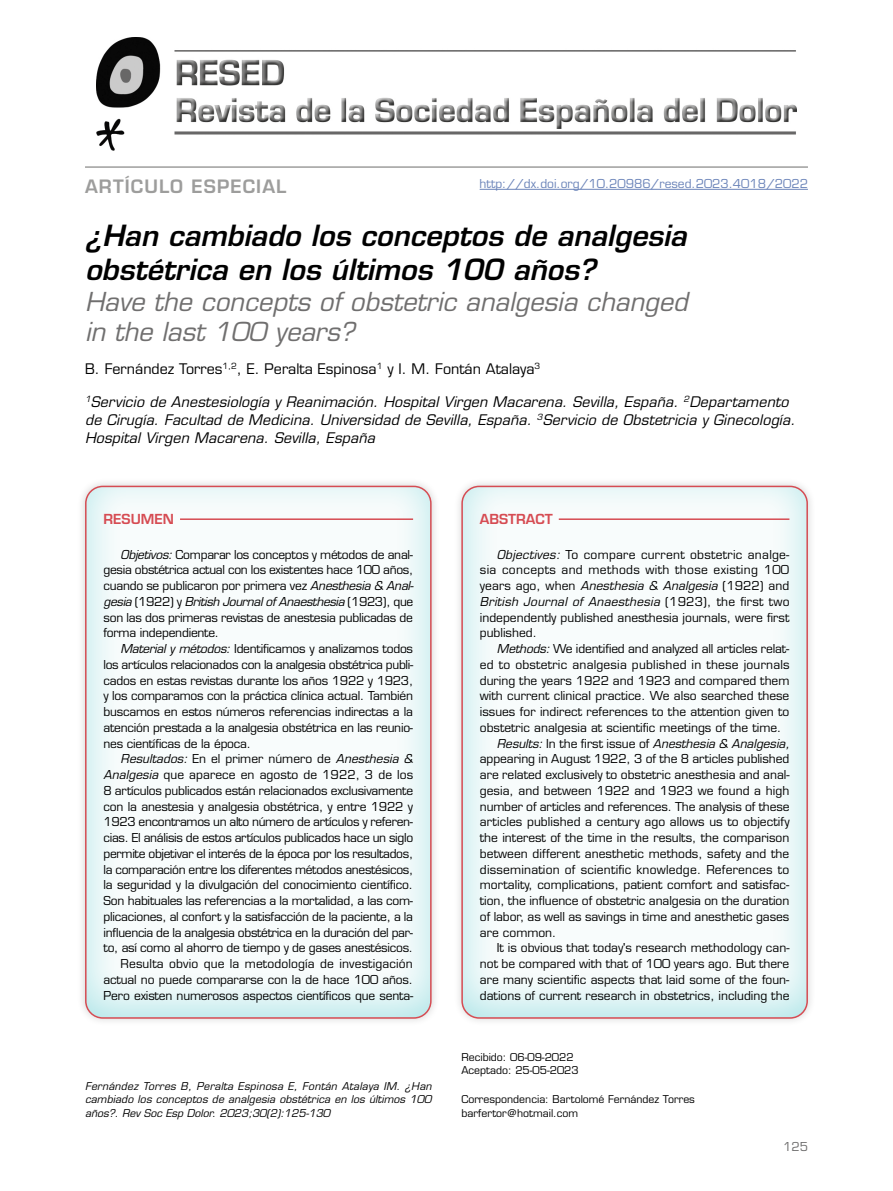
<style>
.page{position:relative;width:893px;height:1191px;background:#fff}
.page>*{position:absolute;margin:0;border:0;box-sizing:border-box;transform-origin:0 0}
.t1{font:italic 600 28.5px/34.2px "Eurostile LT Std";color:#000}
.t2{font:italic 25.5px/30.6px "Eurostile LT Std";color:#706f6f}
.t3{font:600 18px "Eurostile LT Std";letter-spacing:.06em;color:#9d9d9c}
.t4{font:italic 14.25px/18px "Eurostile LT Std";letter-spacing:.01em;color:#000}
.t5{font:14.25px "Eurostile LT Std";color:#000}
.t6{font:600 13.5px "Eurostile LT Std";color:#d64c53}
.t7{font:12px/15.8px "Eurostile LT Std";letter-spacing:-.005em;color:#000;text-align:justify}
.t8{font:12px "Eurostile LT Std";letter-spacing:.02em;color:#000}
.t9{font:12px "Eurostile LT Std";color:#6b84b9}
.t10{font:italic 12px "Eurostile LT Std";color:#000}
.t11{font:12px "Eurostile LT Std";color:#706f6f}
.t12{font:italic 10.5px/13.5px "Eurostile LT Std";color:#000;text-align:justify}
.t13{font:10.5px/13.5px "Eurostile LT Std";color:#000}
.s1{font-style:italic}
.s2{font-style:normal}
</style>
<div class="page">
<img style="left:96px;top:37px;width:701px;height:114px">
<hr style="left:480px;top:189px;width:328px;height:1px;background:#6b84b9">
<hr style="left:85px;top:167px;width:723px;height:1px;background:#9d9d9c">
<div style="left:72px;top:473px;width:371px;height:546px;background:#00b2bb;opacity:.3"></div>
<hr style="left:180px;top:518px;width:233px;height:2px;background:#d64c53">
<div style="left:85px;top:486px;width:347px;height:532px;border:2px solid #d64c53;border-radius:17px"></div>
<div style="left:448px;top:472px;width:372px;height:546px;background:#00b2bb;opacity:.3"></div>
<hr style="left:559px;top:518px;width:230px;height:2px;background:#d64c53">
<div style="left:461px;top:486px;width:347px;height:532px;border:2px solid #d64c53;border-radius:17px"></div>
<h3 class="t3" style="left:85px;top:175px;width:203px">ARTÍCULO ESPECIAL</h3>
<h1 class="t1" style="left:85px;top:218px;width:603px">¿Han cambiado los conceptos de analgesia obstétrica en los últimos 100 años?</h1>
<h2 class="t2" style="left:85px;top:286px;width:604px">Have the concepts of obstetric analgesia changed in the last 100 years?</h2>
<p class="t5" style="left:85px;top:360px;width:457px">B. Fernández Torres<sup>1,2</sup>, E. Peralta Espinosa<sup>1</sup> y I. M. Fontán Atalaya<sup>3</sup></p>
<p class="t4" style="left:85px;top:393px;width:712px"><sup>1</sup>Servicio de Anestesiología y Reanimación. Hospital Virgen Macarena. Sevilla, España. <sup>2</sup>Departamento de Cirugía. Facultad de Medicina. Universidad de Sevilla, España. <sup>3</sup>Servicio de Obstetricia y Ginecología.<br>Hospital Virgen Macarena. Sevilla, España</p>
<p class="t9" style="left:480px;top:176px;width:330px">http://dx.doi.org/10.20986/resed.2023.4018/2022</p>
<p class="t6" style="left:104px;top:510px;width:72px">RESUMEN</p>
<p class="t7" style="left:104px;top:546px;width:312px;text-indent:17px"><span class="s1">Objetivos:</span> Comparar los conceptos y métodos de anal&shy;gesia obstétrica actual con los existentes hace 100 años, cuando se publicaron por primera vez <span class="s1">Anesthesia &amp; Anal&shy;gesia</span> (1922) y <span class="s1">British Journal of Anaesthesia</span> (1923), que son las dos primeras revistas de anestesia publicadas de forma independiente.</p>
<p class="t7" style="left:104px;top:641px;width:311px;text-indent:17px"><span class="s1">Material y métodos:</span> Identificamos y analizamos todos los artículos relacionados con la analgesia obstétrica publi&shy;cados en estas revistas durante los años 1922 y 1923, y los comparamos con la práctica clínica actual. También buscamos en estos números referencias indirectas a la atención prestada a la analgesia obstétrica en las reunio&shy;nes científicas de la época.</p>
<p class="t7" style="left:104px;top:751px;width:311px;text-align:right"><span class="s1">Resultados:</span> En el primer número de <span class="s1">Anesthesia &amp; Analgesia</span> que aparece en agosto de 1922, 3 de los 8 artículos publicados están relacionados exclusivamente con la anestesia y analgesia obstétrica, y entre 1922 y 1923 encontramos un alto número de artículos y referen&shy;cias. El análisis de estos artículos publicados hace un siglo permite objetivar el interés de la época por los resultados, la comparación entre los diferentes métodos anestésicos, la seguridad y la divulgación del conocimiento científico.<br>Son habituales las referencias a la mortalidad, a las com&shy;plicaciones, al confort y la satisfacción de la paciente, a la influencia de la analgesia obstétrica en la duración del par&shy;to, así como al ahorro de tiempo y de gases anestésicos.<br>Resulta obvio que la metodología de investigación actual no puede compararse con la de hace 100 años.<br>Pero existen numerosos aspectos científicos que senta-</p>
<p class="t12" style="left:85px;top:1079px;width:348px">Fernández Torres B, Peralta Espinosa E, Fontán Atalaya IM. ¿Han cambiado los conceptos de analgesia obstétrica en los últimos 100 años?. Rev Soc Esp Dolor. 2023;30(2):125-130</p>
<p class="t6" style="left:480px;top:510px;width:74px">ABSTRACT</p>
<p class="t7" style="left:480px;top:546px;width:311px;text-indent:17px"><span class="s1">Objectives:</span> To compare current obstetric analge&shy;sia concepts and methods with those existing 100 years ago, when <span class="s1">Anesthesia &amp; Analgesia</span> (1922) and <span class="s1">British Journal of Anaesthesia</span> (1923), the first two independently published anesthesia journals, were first published.</p>
<p class="t7" style="left:497px;top:641px;width:294px"><span class="s1">Methods:</span> We identified and analyzed all articles relat-</p>
<p class="t8" style="left:480px;top:657px;width:311px">ed to obstetric analgesia published in these journals</p>
<p class="t7" style="left:480px;top:672px;width:311px">during the years 1922 and 1923 and compared them</p>
<p class="t7" style="left:480px;top:688px;width:311px">with current clinical practice. We also searched these</p>
<p class="t7" style="left:480px;top:704px;width:311px">issues for indirect references to the attention given to</p>
<p class="t7" style="left:480px;top:720px;width:303px">obstetric analgesia at scientific meetings of the time.</p>
<p class="t10" style="left:497px;top:736px;width:294px">Results: <span class="s2">In the first issue of</span> Anesthesia &amp; Analgesia,</p>
<p class="t7" style="left:480px;top:751px;width:311px">appearing in August 1922, 3 of the 8 articles published</p>
<p class="t7" style="left:480px;top:767px;width:311px">are related exclusively to obstetric anesthesia and anal-</p>
<p class="t7" style="left:480px;top:782px;width:311px">gesia, and between 1922 and 1923 we found a high</p>
<p class="t7" style="left:480px;top:798px;width:311px">number of articles and references. The analysis of these</p>
<p class="t7" style="left:480px;top:814px;width:311px">articles published a century ago allows us to objectify</p>
<p class="t7" style="left:480px;top:830px;width:311px">the interest of the time in the results, the comparison</p>
<p class="t7" style="left:480px;top:845px;width:311px">between different anesthetic methods, safety and the</p>
<p class="t8" style="left:480px;top:862px;width:311px">dissemination of scientific knowledge. References to</p>
<p class="t7" style="left:480px;top:877px;width:311px">mortality, complications, patient comfort and satisfac-</p>
<p class="t7" style="left:480px;top:893px;width:311px">tion, the influence of obstetric analgesia on the duration</p>
<p class="t7" style="left:480px;top:908px;width:311px">of labor, as well as savings in time and anesthetic gases</p>
<p class="t7" style="left:480px;top:924px;width:78px">are common.</p>
<p class="t7" style="left:497px;top:940px;width:294px">It is obvious that today's research methodology can-</p>
<p class="t7" style="left:480px;top:956px;width:311px">not be compared with that of 100 years ago. But there</p>
<p class="t7" style="left:480px;top:971px;width:311px">are many scientific aspects that laid some of the foun-</p>
<p class="t7" style="left:480px;top:987px;width:311px">dations of current research in obstetrics, including the</p>
<p class="t13" style="left:461px;top:1050px;width:119px">Recibido: 06-09-2022<br>Aceptado: 25-05-2023</p>
<p class="t13" style="left:461px;top:1092px;width:235px">Correspondencia: Bartolomé Fernández Torres barfertor@hotmail.com</p>
<p class="t11" style="left:783px;top:1139px;width:26px">125</p>
</div>
